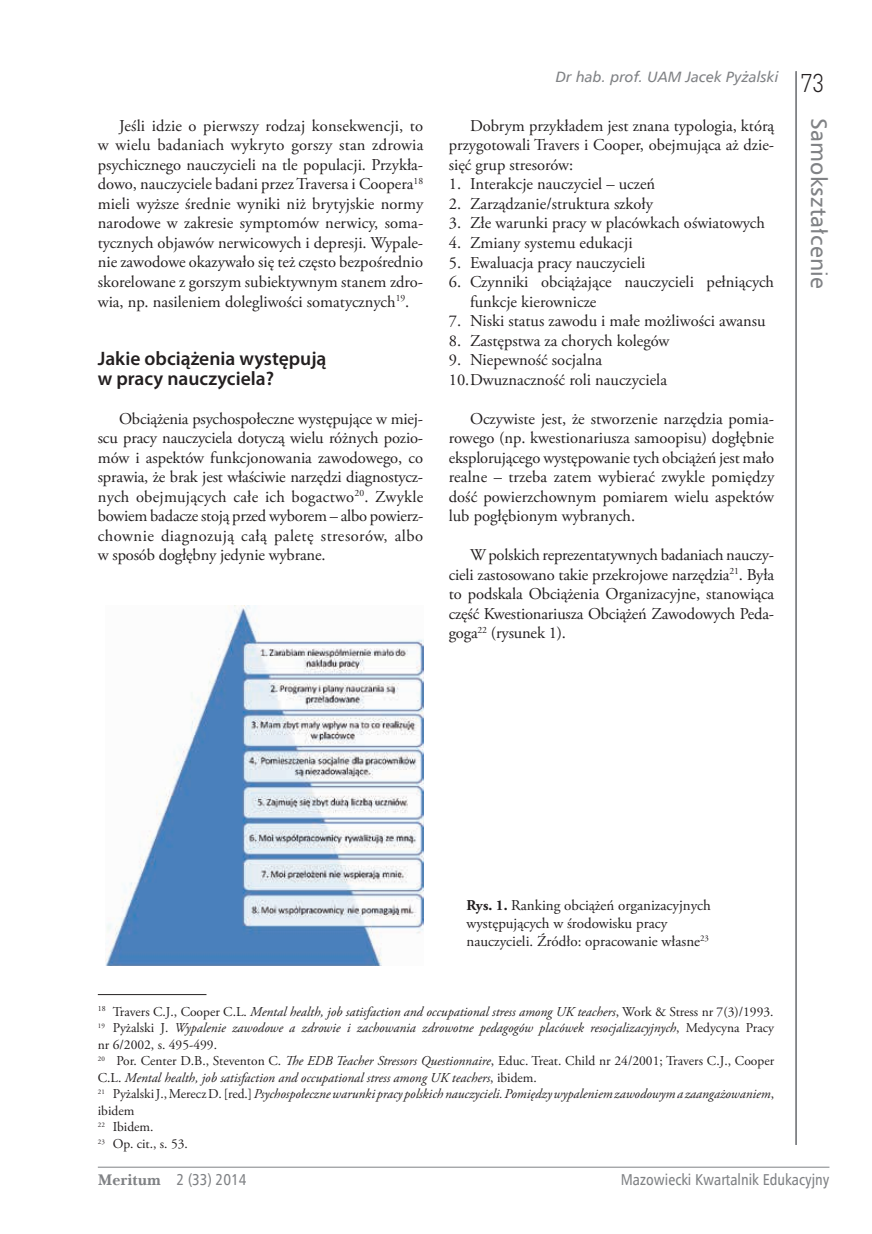
<style>
.page{position:relative;width:872px;height:1234px;background:#fff}
.page>*{position:absolute;margin:0;border:0;box-sizing:border-box;transform-origin:0 0}
.t1{font:27px "Serifa DEE Ligh";color:#231f20;scale:.8 1}
.t2{font:22.5px "Humnst 777 EU Normal";letter-spacing:.01em;color:#808285}
.t3{font:600 19.5px/19.5px "Myriad Pro";color:#231f20}
.t4{font:16.5px/19.5px "Adobe Garamond Pro";color:#231f20;text-align:justify}
.t5{font:15.75px "Humnst 777 Cn EU";color:#808285}
.t6{font:15px/18px "Adobe Garamond Pro";color:#231f20}
.t7{font:15px "Humnst 777 EU Italic";color:#808285}
.t8{font:italic 13.5px/16.5px "Adobe Garamond Pro";color:#231f20}
.t9{font:11.7px/20px "Times New Roman";letter-spacing:.025em;color:#231f20}
.s1{font-weight:700}
.s2{font-style:normal}
.s3{font-style:inherit}
.s4{font-family:"Baskerville EU";font-weight:700}
</style>
<div class="page">
<hr style="left:795px;top:71px;width:2px;height:1073px;background:#808285">
<hr style="left:98px;top:1166px;width:731px;height:1px;background:#808285">
<hr style="left:98px;top:994px;width:108px;height:1px;background:#231f20">
<img style="left:105px;top:605px;width:318px;height:360px">
<p class="t4" style="left:98px;top:116px;width:327px;text-indent:21px">Jeśli idzie o pierwszy rodzaj konsekwencji, to w wielu badaniach wykryto gorszy stan zdrowia psychicznego nauczycieli na tle populacji. Przykła&shy;dowo, nauczyciele badani przez Traversa i Coopera<sup>18 </sup>mieli wyższe średnie wyniki niż brytyjskie normy narodowe w zakresie symptomów nerwicy, soma&shy;tycznych objawów nerwicowych i depresji. Wypale&shy;nie zawodowe okazywało się też często bezpośrednio skorelowane z gorszym subiektywnym stanem zdro&shy;wia, np. nasileniem dolegliwości somatycznych<sup>19</sup>.</p>
<p class="t3" style="left:98px;top:348px;width:230px">Jakie obciążenia występują w pracy nauczyciela?</p>
<p class="t4" style="left:98px;top:409px;width:327px;text-indent:21px">Obciążenia psychospołeczne występujące w miej&shy;scu pracy nauczyciela dotyczą wielu różnych pozio&shy;mów i aspektów funkcjonowania zawodowego, co sprawia, że brak jest właściwie narzędzi diagnostycz&shy;nych obejmujących całe ich bogactwo<sup>20</sup>. Zwykle bowiem badacze stoją przed wyborem – albo powierz&shy;chownie diagnozują całą paletę stresorów, albo w sposób dogłębny jedynie wybrane.</p>
<p class="t7" style="left:556px;top:67px;width:224px">Dr hab. prof. UAM Jacek Pyżalski</p>
<p class="t4" style="left:449px;top:116px;width:327px;text-indent:21px">Dobrym przykładem jest znana typologia, którą przygotowali Travers i Cooper, obejmująca aż dzie&shy;sięć grup stresorów:</p>
<p class="t4" style="left:449px;top:175px;width:208px">1. Interakcje nauczyciel – uczeń</p>
<p class="t4" style="left:449px;top:194px;width:206px">2. Zarządzanie/struktura szkoły</p>
<p class="t4" style="left:449px;top:214px;width:318px">3. Złe warunki pracy w placówkach oświatowych</p>
<p class="t4" style="left:449px;top:233px;width:185px">4. Zmiany systemu edukacji</p>
<p class="t4" style="left:449px;top:253px;width:198px">5. Ewaluacja pracy nauczycieli</p>
<p class="t4" style="left:470px;top:272px;width:306px;text-indent:-21px">6. Czynniki obciążające nauczycieli pełniących funkcje kierownicze</p>
<p class="t4" style="left:449px;top:311px;width:318px">7. Niski status zawodu i małe możliwości awansu</p>
<p class="t4" style="left:449px;top:331px;width:222px">8. Zastępstwa za chorych kolegów</p>
<p class="t4" style="left:449px;top:350px;width:155px">9. Niepewność socjalna</p>
<p class="t4" style="left:449px;top:370px;width:220px">10. Dwuznaczność roli nauczyciela</p>
<p class="t4" style="left:449px;top:409px;width:327px;text-indent:21px">Oczywiste jest, że stworzenie narzędzia pomia&shy;rowego (np. kwestionariusza samoopisu) dogłębnie eksplorującego występowanie tych obciążeń jest mało realne – trzeba zatem wybierać zwykle pomiędzy dość powierzchownym pomiarem wielu aspektów lub pogłębionym wybranych.</p>
<p class="t4" style="left:449px;top:545px;width:327px;text-indent:21px">W polskich reprezentatywnych badaniach nauczy&shy;cieli zastosowano takie przekrojowe narzędzia<sup>21</sup>. Była to podskala Obciążenia Organizacyjne, stanowiąca część Kwestionariusza Obciążeń Zawodowych Peda&shy;goga<sup>22</sup> (rysunek 1).</p>
<h1 class="t1" style="left:801px;top:67px;width:30px">73</h1>
<h2 class="t2" style="left:833px;top:118px;width:172px;rotate:90deg">Samokształcenie</h2>
<p class="t6" style="left:466px;top:896px;width:246px"><span class="s1">Rys. 1.</span> Ranking obciążeń organizacyjnych występujących w środowisku pracy nauczycieli. Źródło: opracowanie własne<sup>23</sup></p>
<p class="t8" style="left:98px;top:1003px;width:678px"><sup>18</sup> <span class="s2">Travers C.J., Cooper C.L.</span> Mental health, job satisfaction and occupational stress among UK teachers<span class="s2">, Work &amp; Stress nr 7(3)/1993.<br></span><sup>19</sup> <span class="s2">Pyżalski J.</span> Wypalenie zawodowe a zdrowie i zachowania zdrowotne pedagogów placówek resocjalizacyjnych<span class="s2">, Medycyna Pracy nr 6/2002, s. 495-499.<br></span><sup>20</sup> <span class="s2">Por. Center D.B., Steventon C.</span> The EDB Teacher Stressors Questionnaire<span class="s2">, Educ. Treat. Child nr 24/2001; Travers C.J., Cooper C.L.</span> Mental health, job satisfaction and occupational stress among UK teachers<span class="s2">, ibidem.<br></span><sup>21</sup> <span class="s2">Pyżalski J., Merecz D. [red.]</span> Psychospołeczne warunki pracy polskich nauczycieli. Pomiędzy wypaleniem zawodowym a zaangażowaniem<span class="s2">, ibidem<br></span><sup>22</sup> <span class="s2">Ibidem.<br></span><sup>23</sup> <span class="s2">Op. cit., s. 53.</span></p>
<p class="t9" style="left:105px;top:1022px;width:440px"><span class="s3">J</span>ak widać, w rankingu, wśród najbardziej obciążających czynników pojawiają się</p>
<p class="t9" style="left:105px;top:1062px;width:441px">makrosystemowych (np. niskie zarobki, przeładowanie programów nauczania, zbyt duża liczba uczniów w klasach), jak i takie, które wiążą się z organizacją pracy na poziomie</p>
<p class="t5" style="left:98px;top:1169px;width:150px"><span class="s4">Meritum</span> 2 (33) 2014</p>
<p class="t5" style="left:621px;top:1169px;width:210px">Mazowiecki Kwartalnik Edukacyjny</p>
</div>
